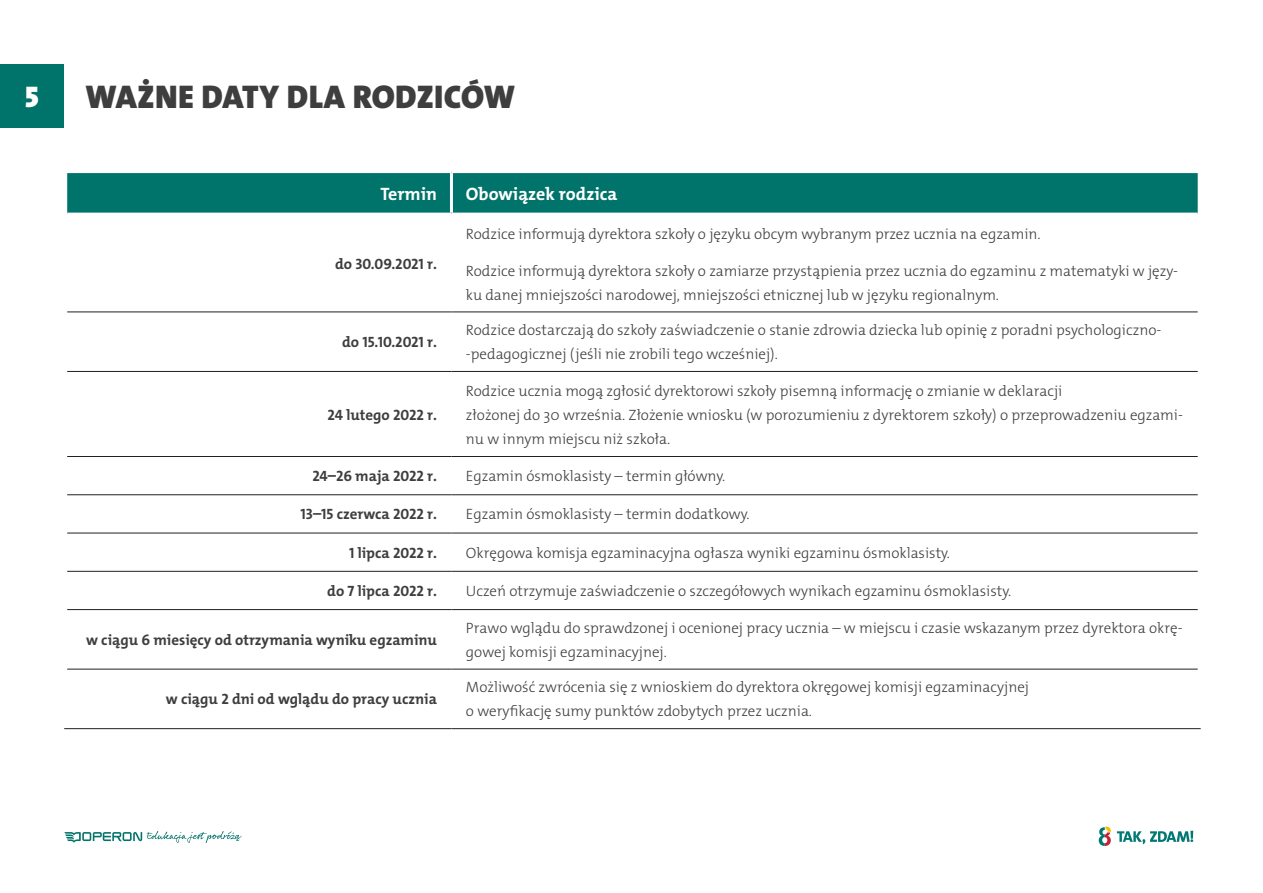
<style>
.page{position:relative;width:1263px;height:893px;background:#fff}
.page>*{position:absolute;margin:0;border:0;box-sizing:border-box;transform-origin:0 0}
.t1{font:900 33px "The Mix Os F";letter-spacing:.005em;color:#3e3e3f}
.t2{font:900 30px "The Mix Os F";color:#fff}
.t3{font:700 18px "The Mix Os F";color:#fff}
.t4{font:300 15px/24px "The Mix Os F";color:#3e3e3f}
.t5{font:700 15px "The Mix Os F";color:#3e3e3f}
</style>
<div class="page">
<svg style="left:65px;top:831px;width:177px;height:12px"></svg>
<svg style="left:1117px;top:831px;width:76px;height:13px"></svg>
<svg style="left:1099px;top:826px;width:12px;height:20px"></svg>
<div style="left:0;top:64px;width:64px;height:64px;background:#00736a"></div>
<div style="left:67px;top:173px;width:1131px;height:40px;background:#00736a"></div>
<svg style="left:67px;top:311px;width:1131px;height:358px"></svg>
<hr style="left:450px;top:173px;width:3px;height:40px;background:#fff">
<hr style="left:450px;top:252px;width:3px;height:60px;background:#fff">
<hr style="left:450px;top:312px;width:3px;height:59px;background:#fff">
<hr style="left:450px;top:372px;width:3px;height:84px;background:#fff">
<hr style="left:450px;top:457px;width:3px;height:38px;background:#fff">
<hr style="left:450px;top:495px;width:3px;height:38px;background:#fff">
<hr style="left:450px;top:533px;width:3px;height:38px;background:#fff">
<hr style="left:450px;top:571px;width:3px;height:38px;background:#fff">
<hr style="left:450px;top:610px;width:3px;height:59px;background:#fff">
<hr style="left:67px;top:312px;width:384px;height:1px;background:#231f20">
<hr style="left:451px;top:312px;width:747px;height:1px;background:#231f20">
<hr style="left:67px;top:371px;width:384px;height:1px;background:#231f20">
<hr style="left:451px;top:371px;width:747px;height:1px;background:#231f20">
<hr style="left:67px;top:456px;width:384px;height:1px;background:#231f20">
<hr style="left:451px;top:456px;width:747px;height:1px;background:#231f20">
<hr style="left:67px;top:494px;width:384px;height:1px;background:#231f20">
<hr style="left:451px;top:494px;width:747px;height:1px;background:#231f20">
<hr style="left:67px;top:533px;width:384px;height:1px;background:#231f20">
<hr style="left:451px;top:533px;width:747px;height:1px;background:#231f20">
<hr style="left:67px;top:571px;width:384px;height:1px;background:#231f20">
<hr style="left:451px;top:571px;width:747px;height:1px;background:#231f20">
<hr style="left:67px;top:609px;width:384px;height:1px;background:#231f20">
<hr style="left:451px;top:609px;width:747px;height:1px;background:#231f20">
<hr style="left:67px;top:669px;width:384px;height:1px;background:#231f20">
<hr style="left:451px;top:669px;width:747px;height:1px;background:#231f20">
<hr style="left:64px;top:728px;width:387px;height:1px;background:#231f20">
<hr style="left:451px;top:728px;width:750px;height:1px;background:#231f20">
<p class="t2" style="left:25px;top:77px;width:15px">5</p>
<p class="t1" style="left:85px;top:76px;width:431px">WAŻNE DATY DLA RODZICÓW</p>
<p class="t3" style="left:380px;top:182px;width:58px">Termin</p>
<p class="t3" style="left:466px;top:182px;width:153px">Obowiązek rodzica</p>
<p class="t5" style="left:335px;top:254px;width:103px">do 30.09.2021 r.</p>
<p class="t5" style="left:342px;top:333px;width:96px">do 15.10.2021 r.</p>
<p class="t5" style="left:328px;top:405px;width:111px">24 lutego 2022 r.</p>
<p class="t4" style="left:466px;top:222px;width:576px">Rodzice informują dyrektora szkoły o języku obcym wybranym przez ucznia na egzamin.</p>
<p class="t4" style="left:466px;top:259px;width:714px">Rodzice informują dyrektora szkoły o zamiarze przystąpienia przez ucznia do egzaminu z matematyki w języ&shy;ku danej mniejszości narodowej, mniejszości etnicznej lub w języku regionalnym.</p>
<p class="t4" style="left:466px;top:318px;width:697px">Rodzice dostarczają do szkoły zaświadczenie o stanie zdrowia dziecka lub opinię z poradni psychologiczno--pedagogicznej (jeśli nie zrobili tego wcześniej).</p>
<p class="t4" style="left:466px;top:379px;width:718px">Rodzice ucznia mogą zgłosić dyrektorowi szkoły pisemną informację o zmianie w deklaracji<br>złożonej do 30 września. Złożenie wniosku (w porozumieniu z dyrektorem szkoły) o przeprowadzeniu egzami&shy;nu w innym miejscu niż szkoła.</p>
<p class="t5" style="left:312px;top:466px;width:126px">24–26 maja 2022 r.</p>
<p class="t4" style="left:466px;top:464px;width:261px">Egzamin ósmoklasisty – termin główny.</p>
<p class="t5" style="left:301px;top:505px;width:138px">13–15 czerwca 2022 r.</p>
<p class="t4" style="left:466px;top:502px;width:285px">Egzamin ósmoklasisty – termin dodatkowy.</p>
<p class="t5" style="left:349px;top:543px;width:89px">1 lipca 2022 r.</p>
<p class="t4" style="left:466px;top:541px;width:485px">Okręgowa komisja egzaminacyjna ogłasza wyniki egzaminu ósmoklasisty.</p>
<p class="t5" style="left:327px;top:581px;width:111px">do 7 lipca 2022 r.</p>
<p class="t4" style="left:466px;top:579px;width:547px">Uczeń otrzymuje zaświadczenie o szczegółowych wynikach egzaminu ósmoklasisty.</p>
<p class="t5" style="left:86px;top:630px;width:352px">w ciągu 6 miesięcy od otrzymania wyniku egzaminu</p>
<p class="t4" style="left:466px;top:616px;width:718px">Prawo wglądu do sprawdzonej i ocenionej pracy ucznia – w miejscu i czasie wskazanym przez dyrektora okrę&shy;gowej komisji egzaminacyjnej.</p>
<p class="t5" style="left:166px;top:690px;width:273px">w ciągu 2 dni od wglądu do pracy ucznia</p>
<p class="t4" style="left:466px;top:675px;width:565px">Możliwość zwrócenia się z wnioskiem do dyrektora okręgowej komisji egzaminacyjnej o weryfikację sumy punktów zdobytych przez ucznia.</p>
</div>
